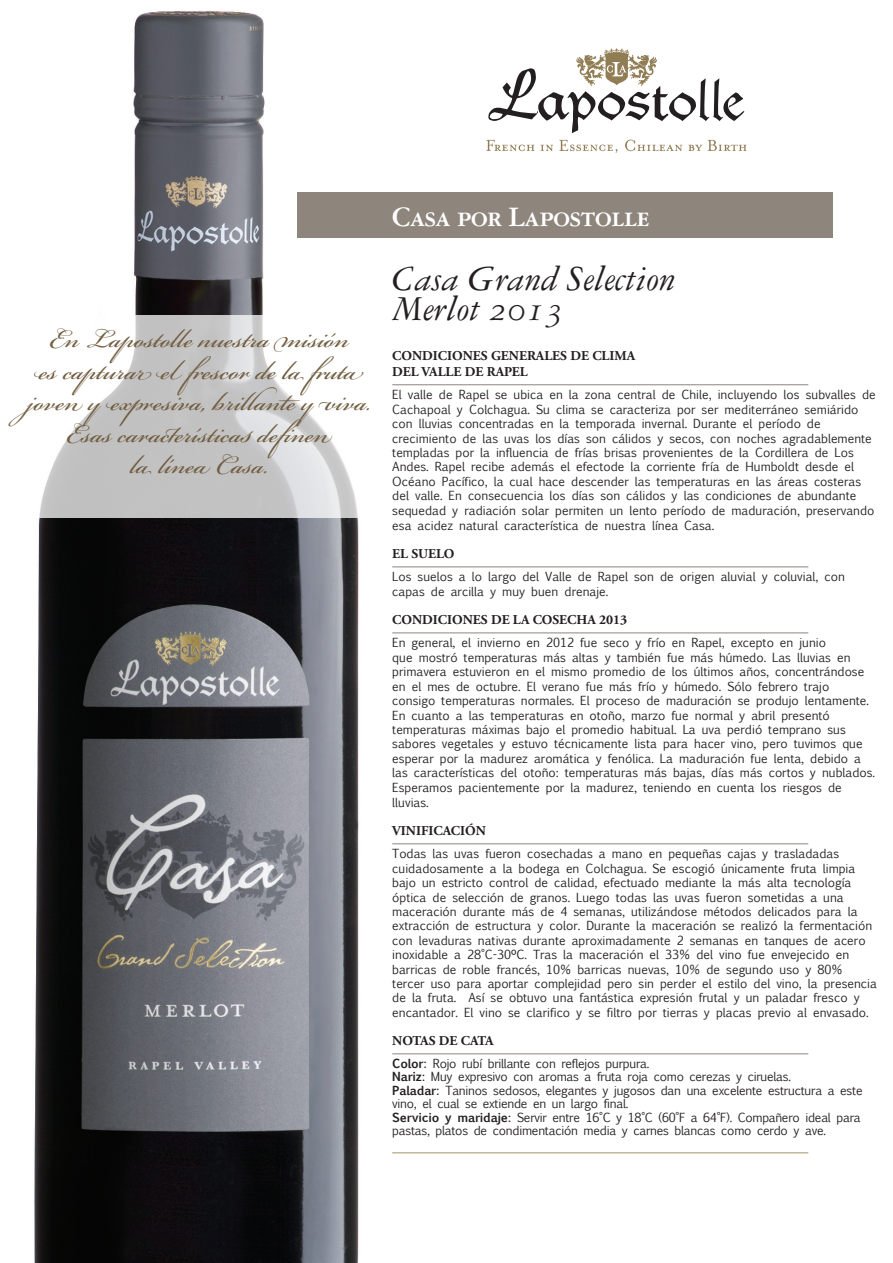
<style>
.page{position:relative;width:893px;height:1263px;background:#fff}
.page>*{position:absolute;margin:0;border:0;box-sizing:border-box;transform-origin:0 0}
.t1{font:40.5px/31.5px "Bickham Script Pro";color:#715d3f;text-align:center}
.t2{font:37.5px/30px "Garamond Three Italic Os F";color:#231f20}
.t3{font:30px "Garamond Three Bold SC";letter-spacing:-.02em;color:#fff}
.t4{font:700 13.5px/16.2px "Adobe Garamond Pro";color:#231f20}
.t5{font:12px/14.5px "Euphemia UCAS";color:#231f20}
.t6{font:12px/13.5px "Euphemia UCAS";letter-spacing:-.02em;color:#231f20}
.s1{font-weight:700}
</style>
<div class="page">
<img style="left:34px;top:11px;width:325px;height:1252px">
<svg style="left:34px;top:315px;width:325px;height:202px;fill:#c7c6c7"></svg>
<div style="left:297px;top:192px;width:535px;height:46px;background:#8e857c"></div>
<hr style="left:392px;top:384px;width:416px;height:1px;background:#8e857c">
<hr style="left:392px;top:567px;width:416px;height:1px;background:#8e857c">
<hr style="left:392px;top:633px;width:416px;height:1px;background:#8e857c">
<hr style="left:392px;top:843px;width:416px;height:1px;background:#8e857c">
<hr style="left:392px;top:1053px;width:416px;height:1px;background:#8e857c">
<hr style="left:392px;top:1152px;width:416px;height:1px;background:#a29161">
<svg style="left:488px;top:48px;width:256px;height:85px"></svg>
<svg style="left:486px;top:140px;width:67px;height:11px"></svg>
<svg style="left:559px;top:140px;width:58px;height:13px"></svg>
<svg style="left:625px;top:140px;width:57px;height:11px"></svg>
<svg style="left:688px;top:140px;width:59px;height:11px"></svg>
<h1 class="t1" style="left:27px;top:317px;width:345px">En Lapostolle nuestra misión<br>es capturar el frescor de la fruta joven y expresiva, brillante y viva.<br>Esas características definen<br>la línea Casa.</h1>
<h3 class="t3" style="left:392px;top:200px;width:259px">Casa por Lapostolle</h3>
<h2 class="t2" style="left:392px;top:264px;width:285px">Casa Grand Selection<br>Merlot 2013</h2>
<p class="t4" style="left:392px;top:348px;width:244px">CONDICIONES GENERALES DE CLIMA<br>DEL VALLE DE RAPEL</p>
<p class="t5" style="left:392px;top:388px;width:485px">El valle de Rapel se ubica en la zona central de Chile, incluyendo los subvalles de Cachapoal y Colchagua. Su clima se caracteriza por ser mediterráneo semiárido con lluvias concentradas en la temporada invernal. Durante el período de crecimiento de las uvas los días son cálidos y secos, con noches agradablemente templadas por la influencia de frías brisas provenientes de la Cordillera de Los Andes. Rapel recibe además el efectode la corriente fría de Humboldt desde el Océano Pacífico, la cual hace descender las temperaturas en las áreas costeras del valle. En consecuencia los días son cálidos y las condiciones de abundante sequedad y radiación solar permiten un lento período de maduración, preservando esa acidez natural característica de nuestra línea Casa.</p>
<p class="t4" style="left:392px;top:546px;width:64px">EL SUELO</p>
<p class="t5" style="left:392px;top:570px;width:454px">Los suelos a lo largo del Valle de Rapel son de origen aluvial y coluvial, con capas de arcilla y muy buen drenaje.</p>
<p class="t4" style="left:392px;top:612px;width:236px">CONDICIONES DE LA COSECHA 2013</p>
<p class="t5" style="left:392px;top:636px;width:484px">En general, el invierno en 2012 fue seco y frío en Rapel, excepto en junio<br>que mostró temperaturas más altas y también fue más húmedo. Las lluvias en primavera estuvieron en el mismo promedio de los últimos años, concentrándose en el mes de octubre. El verano fue más frío y húmedo. Sólo febrero trajo consigo temperaturas normales. El proceso de maduración se produjo lentamente.<br>En cuanto a las temperaturas en otoño, marzo fue normal y abril presentó temperaturas máximas bajo el promedio habitual. La uva perdió temprano sus sabores vegetales y estuvo técnicamente lista para hacer vino, pero tuvimos que esperar por la madurez aromática y fenólica. La maduración fue lenta, debido a las características del otoño: temperaturas más bajas, días más cortos y nublados.<br>Esperamos pacientemente por la madurez, teniendo en cuenta los riesgos de lluvias.</p>
<p class="t4" style="left:392px;top:823px;width:95px">VINIFICACIÓN</p>
<p class="t5" style="left:392px;top:847px;width:486px">Todas las uvas fueron cosechadas a mano en pequeñas cajas y trasladadas cuidadosamente a la bodega en Colchagua. Se escogió únicamente fruta limpia bajo un estricto control de calidad, efectuado mediante la más alta tecnología óptica de selección de granos. Luego todas las uvas fueron sometidas a una maceración durante más de 4 semanas, utilizándose métodos delicados para la extracción de estructura y color. Durante la maceración se realizó la fermentación con levaduras nativas durante aproximadamente 2 semanas en tanques de acero inoxidable a 28°C-30ºC. Tras la maceración el 33% del vino fue envejecido en barricas de roble francés, 10% barricas nuevas, 10% de segundo uso y 80% tercer uso para aportar complejidad pero sin perder el estilo del vino, la presencia de la fruta. Así se obtuvo una fantástica expresión frutal y un paladar fresco y encantador. El vino se clarifico y se filtro por tierras y placas previo al envasado.</p>
<p class="t4" style="left:392px;top:1033px;width:103px">NOTAS DE CATA</p>
<p class="t6" style="left:392px;top:1056px;width:472px"><span class="s1">Color:</span> Rojo rubí brillante con reflejos purpura.<br><span class="s1">Nariz:</span> Muy expresivo con aromas a fruta roja como cerezas y ciruelas.<br><span class="s1">Paladar:</span> Taninos sedosos, elegantes y jugosos dan una excelente estructura a este vino, el cual se extiende en un largo final.<br><span class="s1">Servicio y maridaje:</span> Servir entre 16°C y 18°C (60°F a 64°F). Compañero ideal para pastas, platos de condimentación media y carnes blancas como cerdo y ave.</p>
</div>
